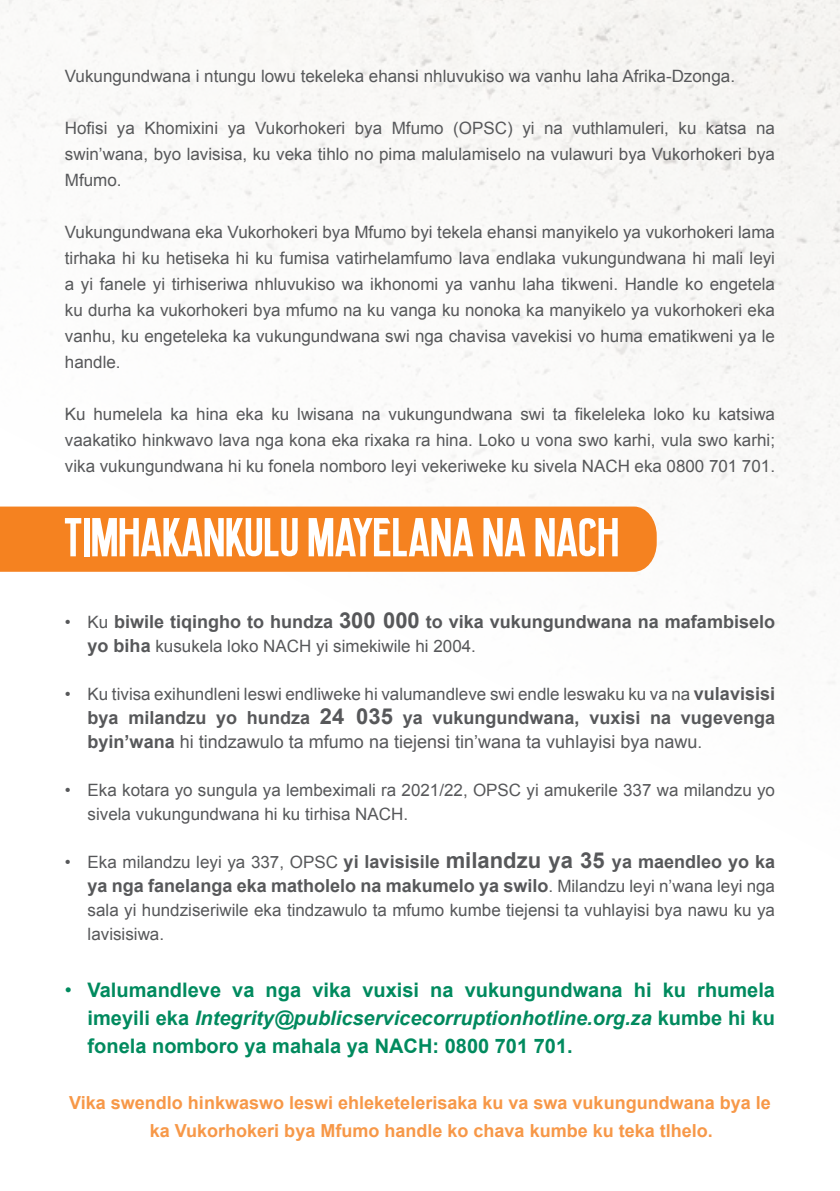
<style>
.page{position:relative;width:840px;height:1191px;background:#fff}
.page>*{position:absolute;margin:0;border:0;box-sizing:border-box;transform-origin:0 0}
.t1{font:56px "Avenged For Yourself";color:#fff}
.t2{font:700 20px/28px "Arial";color:#008a5e;text-align:justify}
.t3{font:700 18px/24px "Arial";color:#57585a}
.t4{font:700 18px/28px "Arial";color:#f79848}
.t5{font:17px/26px "Arial";color:#57585a;text-align:justify}
.s1{font-weight:400;font-size:17px}
.s2{font-size:22px}
.s3{font-weight:700;font-size:18px}
.s4{font-weight:400}
.s5{font-weight:700;font-size:22px}
.s6{font-style:italic}
</style>
<div class="page">
<img style="left:0;top:0;width:839px;height:684px">
<div style="left:0;top:506px;width:656px;height:66px;background:#f58220"></div>
<p class="t5" style="left:65px;top:63px;width:671px">Vukungundwana i ntungu lowu tekeleka ehansi nhluvukiso wa vanhu laha Afrika-Dzonga.</p>
<p class="t5" style="left:65px;top:115px;width:711px">Hofisi ya Khomixini ya Vukorhokeri bya Mfumo (OPSC) yi na vuthlamuleri, ku katsa na swin’wana, byo lavisisa, ku veka tihlo no pima malulamiselo na vulawuri bya Vukorhokeri bya Mfumo.</p>
<p class="t5" style="left:65px;top:219px;width:711px">Vukungundwana eka Vukorhokeri bya Mfumo byi tekela ehansi manyikelo ya vukorhokeri lama tirhaka hi ku hetiseka hi ku fumisa vatirhelamfumo lava endlaka vukungundwana hi mali leyi a yi fanele yi tirhiseriwa nhluvukiso wa ikhonomi ya vanhu laha tikweni. Handle ko engetela ku durha ka vukorhokeri bya mfumo na ku vanga ku nonoka ka manyikelo ya vukorhokeri eka vanhu, ku engeteleka ka vukungundwana swi nga chavisa vavekisi vo huma ematikweni ya le handle.</p>
<p class="t5" style="left:65px;top:401px;width:711px">Ku humelela ka hina eka ku lwisana na vukungundwana swi ta fikeleleka loko ku katsiwa vaakatiko hinkwavo lava nga kona eka rixaka ra hina. Loko u vona swo karhi, vula swo karhi; vika vukungundwana hi ku fonela nomboro leyi vekeriweke ku sivela NACH eka 0800 701 701.</p>
<p class="t1" style="left:65px;top:512px;width:556px">TIMHAKANKULU MAYELANA NA NACH</p>
<p class="t3" style="left:65px;top:610px;width:711px"><span class="s1">• Ku</span> biwile tiqingho to hundza <span class="s2">300 000</span> to vika vukungundwana na mafambiselo</p>
<p class="t5" style="left:88px;top:633px;width:389px"><span class="s3">yo biha</span> kusukela loko NACH yi simekiwile hi 2004.</p>
<p class="t5" style="left:65px;top:681px;width:711px">• Ku tivisa exihundleni leswi endliweke hi valumandleve swi endle leswaku ku va na <span class="s3">vulavisisi</span></p>
<p class="t3" style="left:88px;top:706px;width:688px">bya milandzu yo hundza <span class="s2">24 035</span> ya vukungundwana, vuxisi na vugevenga byin’wana <span class="s4">hi tindzawulo ta mfumo na tiejensi tin’wana ta vuhlayisi bya nawu</span><span class="s1">.</span></p>
<p class="t5" style="left:88px;top:778px;width:688px;line-height:24px;text-indent:-23px">• Eka kotara yo sungula ya lembeximali ra 2021/22, OPSC yi amukerile 337 wa milandzu yo sivela vukungundwana hi ku tirhisa NACH.</p>
<p class="t5" style="left:65px;top:849px;width:711px">• Eka milandzu leyi ya 337, OPSC <span class="s3">yi lavisisile</span> <span class="s5">milandzu ya 35</span> <span class="s3">ya maendleo yo ka</span></p>
<p class="t3" style="left:88px;top:874px;width:688px">ya nga fanelanga eka matholelo na makumelo ya swilo<span class="s1">. Milandzu leyi n’wana leyi nga</span></p>
<p class="t5" style="left:88px;top:898px;width:688px;line-height:24px">sala yi hundziseriwile eka tindzawulo ta mfumo kumbe tiejensi ta vuhlayisi bya nawu ku ya lavisisiwa.</p>
<p class="t2" style="left:88px;top:976px;width:688px;text-indent:-23px"><span class="s4">•</span> Valumandleve va nga vika vuxisi na vukungundwana hi ku rhumela imeyili eka <span class="s6">Integrity@publicservicecorruptionhotline.org.za</span> kumbe hi ku fonela nomboro ya mahala ya NACH: 0800 701 701.</p>
<p class="t4" style="left:150px;top:1088px;width:622px;text-indent:-81px">Vika swendlo hinkwaswo leswi ehleketelerisaka ku va swa vukungundwana bya le ka Vukorhokeri bya Mfumo handle ko chava kumbe ku teka tlhelo.</p>
</div>
